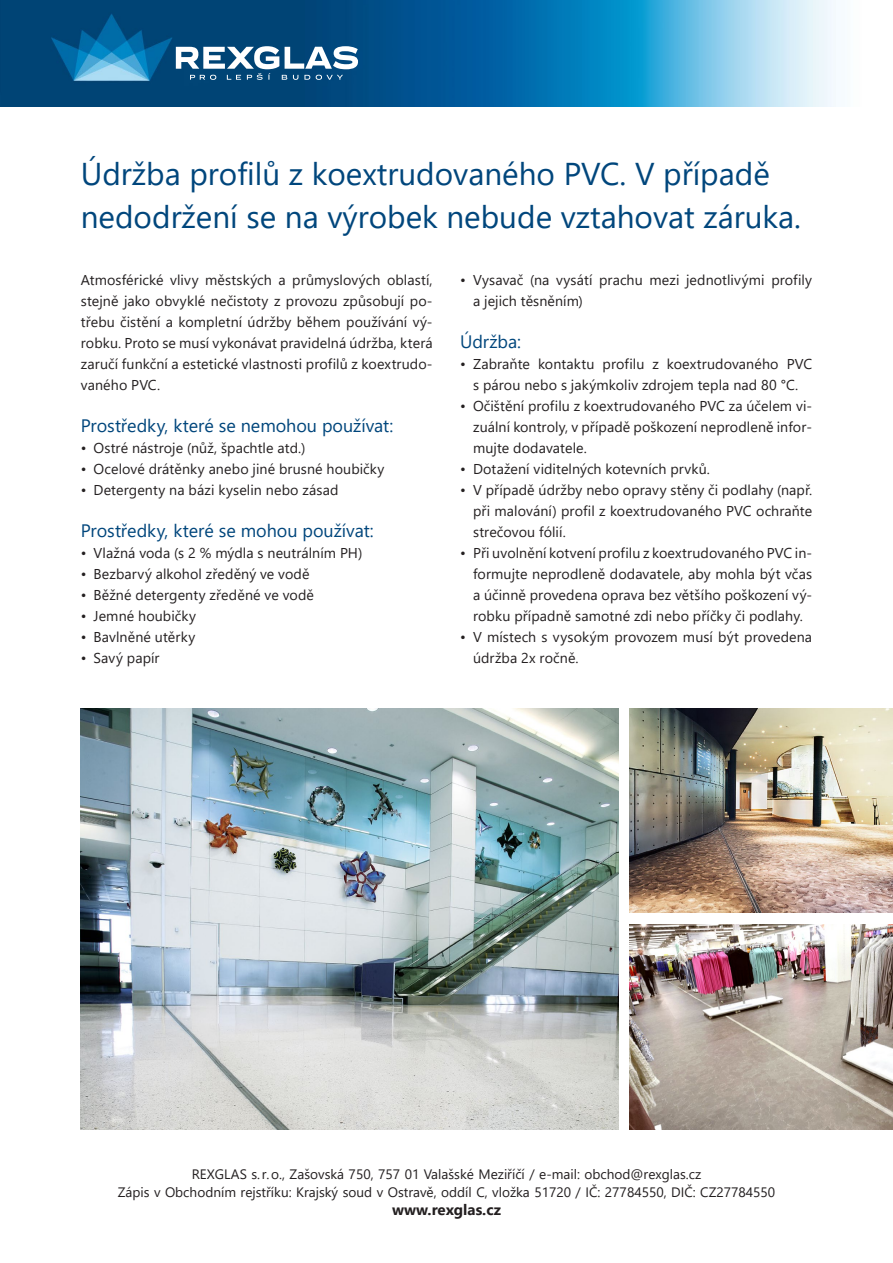
<style>
.page{position:relative;width:893px;height:1263px;background:#fff}
.page>*{position:absolute;margin:0;border:0;box-sizing:border-box;transform-origin:0 0}
.Nadpis{font:31.5px/43.5px "Segoe UI";color:#00467c}
.Text-Letak-Odrazka-U{font:18px "Segoe UI";color:#00467c}
.Nadpisek{font:18px "Segoe UI";color:#00467c}
.t1{font:700 15.15px "Segoe UI";color:#231f20}
.Text-Letak-Odrazka-U-2{font:14.25px/21px "Segoe UI";letter-spacing:.005em;color:#231f20;text-align:justify}
.Text-Letak{font:14.25px/21px "Segoe UI";letter-spacing:.005em;color:#231f20;text-align:justify}
.Kontakty{font:13.65px "Segoe UI";color:#231f20}
</style>
<div class="page">
<img style="left:81px;top:708px;width:538px;height:421px">
<img style="left:629px;top:708px;width:264px;height:205px">
<img style="left:629px;top:924px;width:264px;height:205px">
<img style="left:0;top:0;width:836px;height:106px">
<svg style="left:176px;top:46px;width:182px;height:34px"></svg>
<p class="Nadpis" style="left:81px;top:149px;width:722px">Údržba profilů z koextrudovaného PVC. V případě nedodržení se na výrobek nebude vztahovat záruka.</p>
<p class="Text-Letak" style="left:81px;top:268px;width:353px">Atmosférické vlivy městských a průmyslových oblastí, stejně jako obvyklé nečistoty z provozu způsobují po&shy;třebu čistění a kompletní údržby během používání vý&shy;robku. Proto se musí vykonávat pravidelná údržba, která zaručí funkční a estetické vlastnosti profilů z koextrudo&shy;vaného PVC.</p>
<p class="Nadpisek" style="left:81px;top:409px;width:314px">Prostředky, které se nemohou používat:</p>
<p class="Text-Letak-Odrazka-U-2" style="left:81px;top:436px;width:226px">• Ostré nástroje (nůž, špachtle atd.)</p>
<p class="Text-Letak-Odrazka-U-2" style="left:81px;top:457px;width:305px">• Ocelové drátěnky anebo jiné brusné houbičky</p>
<p class="Text-Letak-Odrazka-U-2" style="left:81px;top:478px;width:259px">• Detergenty na bázi kyselin nebo zásad</p>
<p class="Text-Letak-Odrazka-U" style="left:81px;top:514px;width:295px">Prostředky, které se mohou používat:</p>
<p class="Text-Letak-Odrazka-U-2" style="left:81px;top:541px;width:283px">• Vlažná voda (s 2 % mýdla s neutrálním PH)</p>
<p class="Text-Letak-Odrazka-U-2" style="left:81px;top:562px;width:230px">• Bezbarvý alkohol zředěný ve vodě</p>
<p class="Text-Letak-Odrazka-U-2" style="left:81px;top:583px;width:235px">• Běžné detergenty zředěné ve vodě</p>
<p class="Text-Letak-Odrazka-U-2" style="left:81px;top:604px;width:117px">• Jemné houbičky</p>
<p class="Text-Letak-Odrazka-U-2" style="left:81px;top:625px;width:116px">• Bavlněné utěrky</p>
<p class="Text-Letak-Odrazka-U-2" style="left:81px;top:646px;width:80px">• Savý papír</p>
<p class="Text-Letak-Odrazka-U-2" style="left:473px;top:268px;width:341px;text-indent:-13px">• Vysavač (na vysátí prachu mezi jednotlivými profily a jejich těsněním)</p>
<p class="Text-Letak-Odrazka-U" style="left:460px;top:325px;width:62px">Údržba:</p>
<p class="Text-Letak-Odrazka-U-2" style="left:460px;top:352px;width:353px;text-align:center">• Zabraňte kontaktu profilu z koextrudovaného PVC s párou nebo s jakýmkoliv zdrojem tepla nad 80 °C.</p>
<p class="Text-Letak-Odrazka-U-2" style="left:473px;top:394px;width:341px;text-indent:-13px">• Očištění profilu z koextrudovaného PVC za účelem vi&shy;zuální kontroly, v případě poškození neprodleně infor&shy;mujte dodavatele.</p>
<p class="Text-Letak-Odrazka-U-2" style="left:460px;top:457px;width:251px">• Dotažení viditelných kotevních prvků.</p>
<p class="Text-Letak-Odrazka-U-2" style="left:473px;top:478px;width:341px;text-indent:-13px">• V případě údržby nebo opravy stěny či podlahy (např. při malování) profil z koextrudovaného PVC ochraňte strečovou fólií.</p>
<p class="Text-Letak-Odrazka-U-2" style="left:473px;top:541px;width:341px;text-indent:-13px">• Při uvolnění kotvení profilu z koextrudovaného PVC in&shy;formujte neprodleně dodavatele, aby mohla být včas a účinně provedena oprava bez většího poškození vý&shy;robku případně samotné zdi nebo příčky či podlahy.</p>
<p class="Text-Letak-Odrazka-U-2" style="left:473px;top:625px;width:341px;text-indent:-13px">• V místech s vysokým provozem musí být provedena údržba 2x ročně.</p>
<p class="Kontakty" style="left:192px;top:1162px;width:511px">REXGLAS s. r. o., Zašovská 750, 757 01 Valašské Meziříčí / e-mail: obchod@rexglas.cz</p>
<p class="Kontakty" style="left:118px;top:1180px;width:659px">Zápis v Obchodním rejstříku: Krajský soud v Ostravě, oddíl C, vložka 51720 / IČ: 27784550, DIČ: CZ27784550</p>
<p class="t1" style="left:392px;top:1196px;width:110px">www.rexglas.cz</p>
</div>
